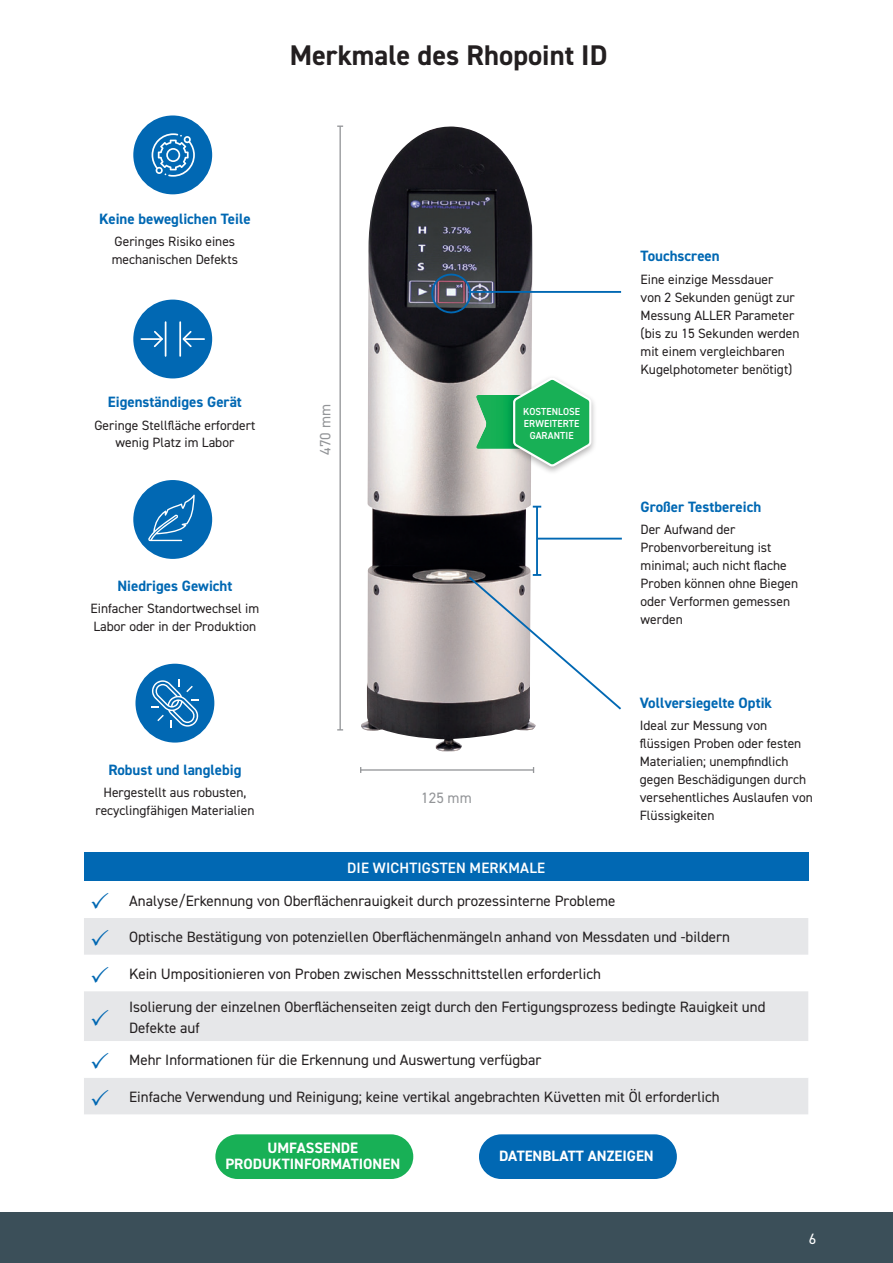
<style>
.page{position:relative;width:893px;height:1263px;background:#fff}
.page>*{position:absolute;margin:0;border:0;box-sizing:border-box;transform-origin:0 0}
.t1{font:700 28.5px "DIN2014";color:#231f20}
.t2{font:15px/32.7px "DIN2014";color:#231f20}
.t3{font:700 15px "DIN2014";color:#0168b3}
.t4{font:700 15px/16.5px "DIN2014";color:#fff;text-align:center}
.t5{font:600 15px "DIN2014";letter-spacing:.01em;color:#fff}
.t6{font:15px "DIN2014";color:#939598}
.t7{font:15px "DIN2014";color:#fff}
.t8{font:13.5px/18px "DIN2014";color:#231f20}
.t9{font:600 10.2px/12.3px "DIN2014";letter-spacing:.01em;color:#fff;text-align:center;scale:.96 1}
</style>
<div class="page">
<div style="left:84px;top:853px;width:724px;height:28px;background:#0168b3"></div>
<svg style="left:84px;top:918px;width:724px;height:196px;fill:#e6e7e9"></svg>
<div style="left:0;top:1212px;width:893px;height:51px;background:#3b4f59"></div>
<img style="left:361px;top:126px;width:175px;height:626px">
<hr style="left:361px;top:769px;width:173px;height:2px;background:#939598">
<hr style="left:339px;top:126px;width:2px;height:604px;background:#939598">
<hr style="left:536px;top:507px;width:2px;height:68px;background:#0168b3">
<svg style="left:533px;top:506px;width:8px;height:2px"></svg>
<hr style="left:538px;top:538px;width:84px;height:1px;background:#0168b3">
<hr style="left:471px;top:291px;width:150px;height:2px;background:#0168b3">
<svg style="left:467px;top:574px;width:154px;height:137px"></svg>
<svg style="left:428px;top:271px;width:44px;height:45px;background:#484f5f"></svg>
<div style="left:135px;top:664px;width:79px;height:78px;background:#0168b3;border-radius:50%"></div>
<svg style="left:151px;top:679px;width:48px;height:49px"></svg>
<div style="left:133px;top:480px;width:79px;height:79px;background:#0168b3;border-radius:50%"></div>
<svg style="left:148px;top:495px;width:47px;height:46px"></svg>
<div style="left:133px;top:115px;width:79px;height:79px;background:#0168b3;border-radius:50%"></div>
<svg style="left:152px;top:133px;width:43px;height:44px"></svg>
<div style="left:133px;top:300px;width:79px;height:78px;background:#0168b3;border-radius:50%"></div>
<hr style="left:184px;top:338px;width:20px;height:2px;background:#fff">
<svg style="left:181px;top:329px;width:12px;height:20px"></svg>
<hr style="left:141px;top:338px;width:21px;height:2px;background:#fff">
<svg style="left:152px;top:331px;width:11px;height:17px"></svg>
<hr style="left:165px;top:322px;width:1px;height:34px;background:#fff">
<hr style="left:179px;top:322px;width:2px;height:34px;background:#fff">
<div style="left:507px;top:375px;width:91px;height:100px;background:#231f20;opacity:.35"></div>
<svg style="left:476px;top:376px;width:117px;height:93px;background:#6dc690"></svg>
<div style="left:215px;top:1134px;width:198px;height:45px;background:#18b056;border-radius:22px"></div>
<div style="left:479px;top:1134px;width:198px;height:45px;background:#0168b3;border-radius:22px"></div>
<svg style="left:92px;top:929px;width:17px;height:17px"></svg>
<svg style="left:92px;top:966px;width:17px;height:16px"></svg>
<svg style="left:92px;top:1009px;width:17px;height:17px"></svg>
<svg style="left:84px;top:1041px;width:724px;height:37px"></svg>
<svg style="left:92px;top:1089px;width:17px;height:16px"></svg>
<h1 class="t1" style="left:290px;top:41px;width:319px">Merkmale des Rhopoint ID</h1>
<p class="t3" style="left:99px;top:211px;width:153px">Keine beweglichen Teile</p>
<p class="t8" style="left:112px;top:233px;width:128px">Geringes Risiko eines mechanischen Defekts</p>
<p class="t3" style="left:108px;top:394px;width:136px">Eigenständiges Gerät</p>
<p class="t8" style="left:94px;top:416px;width:162px;text-align:center">Geringe Stellfläche erfordert wenig Platz im Labor</p>
<p class="t3" style="left:117px;top:578px;width:117px">Niedriges Gewicht</p>
<p class="t8" style="left:90px;top:600px;width:170px">Einfacher Standortwechsel im<br>Labor oder in der Produktion</p>
<p class="t3" style="left:108px;top:762px;width:135px">Robust und langlebig</p>
<p class="t8" style="left:95px;top:784px;width:161px;text-align:center">Hergestellt aus robusten, recyclingfähigen Materialien</p>
<p class="t6" style="left:318px;top:455px;width:52px;rotate:-90deg">470 mm</p>
<p class="t9" style="left:523px;top:405px;width:61px">KOSTENLOSE<br>ERWEITERTE<br>GARANTIE</p>
<p class="t6" style="left:421px;top:790px;width:52px">125 mm</p>
<p class="t3" style="left:641px;top:248px;width:81px">Touchscreen</p>
<p class="t8" style="left:641px;top:270px;width:161px">Eine einzige Messdauer<br>von 2 Sekunden genügt zur<br>Messung ALLER Parameter (bis zu 15 Sekunden werden mit einem vergleichbaren<br>Kugelphotometer benötigt)</p>
<p class="t3" style="left:641px;top:499px;width:122px">Großer Testbereich</p>
<p class="t8" style="left:641px;top:520px;width:159px">Der Aufwand der<br>Probenvorbereitung ist minimal; auch nicht flache<br>Proben können ohne Biegen oder Verformen gemessen werden</p>
<p class="t3" style="left:640px;top:695px;width:134px">Vollversiegelte Optik</p>
<p class="t8" style="left:640px;top:716px;width:175px">Ideal zur Messung von flüssigen Proben oder festen<br>Materialien; unempfindlich gegen Beschädigungen durch versehentliches Auslaufen von<br>Flüssigkeiten</p>
<p class="t5" style="left:347px;top:860px;width:199px">DIE WICHTIGSTEN MERKMALE</p>
<p class="t2" style="left:129px;top:884px;width:488px">Analyse/Erkennung von Oberflächenrauigkeit durch prozessinterne Probleme</p>
<p class="t2" style="left:129px;top:921px;width:602px">Optische Bestätigung von potenziellen Oberflächenmängeln anhand von Messdaten und -bildern</p>
<p class="t2" style="left:129px;top:957px;width:638px">Kein Umpositionieren von Proben zwischen Messschnittstellen erforderlich<br>Isolierung der einzelnen Oberflächenseiten zeigt durch den Fertigungsprozess bedingte Rauigkeit und</p>
<p class="t2" style="left:129px;top:1011px;width:414px">Defekte auf<br>Mehr Informationen für die Erkennung und Auswertung verfügbar</p>
<p class="t2" style="left:129px;top:1080px;width:592px">Einfache Verwendung und Reinigung; keine vertikal angebrachten Küvetten mit Öl erforderlich</p>
<p class="t4" style="left:225px;top:1140px;width:176px">UMFASSENDE<br>PRODUKTINFORMATIONEN</p>
<p class="t4" style="left:499px;top:1147px;width:156px">DATENBLATT ANZEIGEN</p>
<p class="t7" style="left:809px;top:1231px;width:9px">6</p>
</div>
